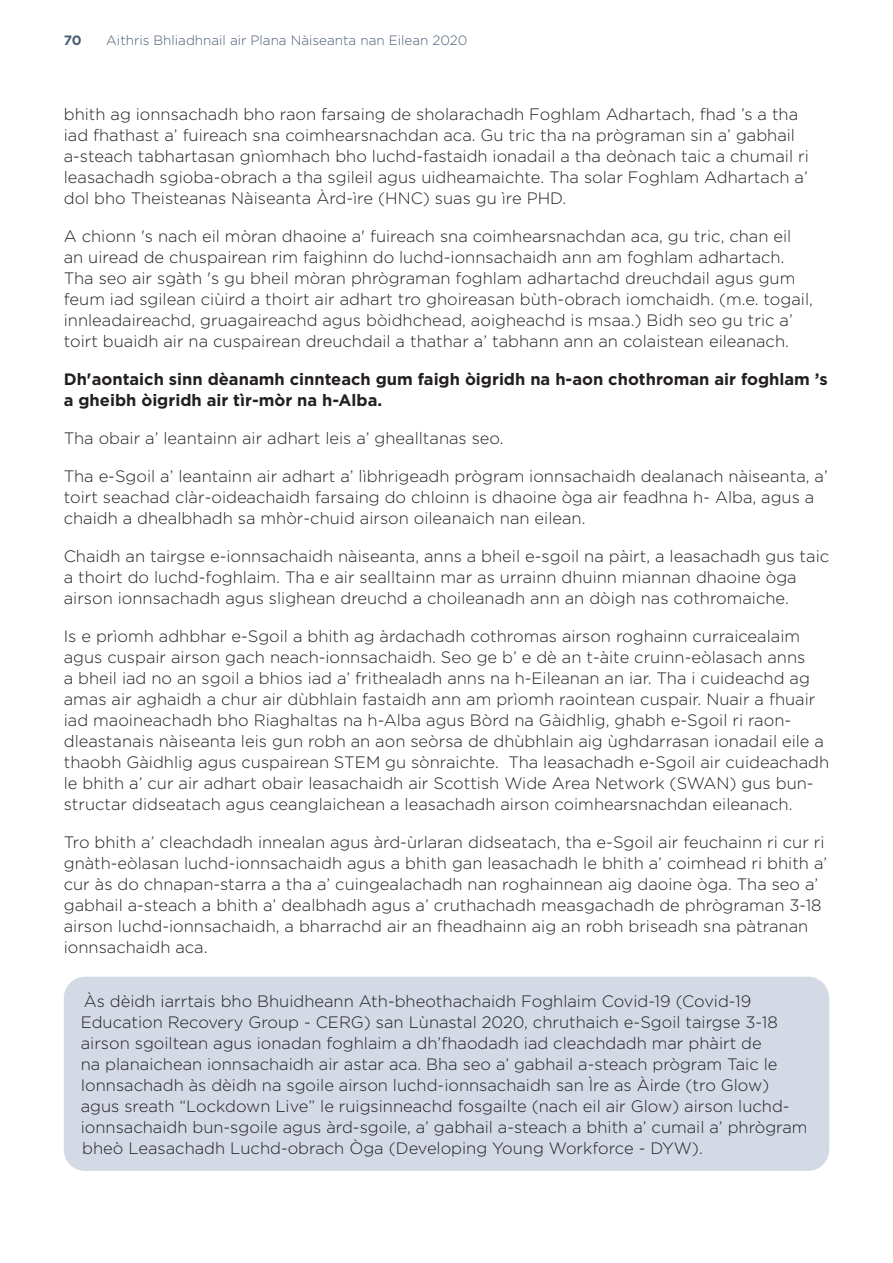
<style>
.page{position:relative;width:893px;height:1263px;background:#fff}
.page>*{position:absolute;margin:0;border:0;box-sizing:border-box;transform-origin:0 0}
.Body_Txt{font:300 16.5px/21px "Gotham";color:#231f20}
.Body_Txt-2{font:700 16.5px/21px "Gotham";color:#231f20}
.t1{font:300 13.5px "Gotham";color:#4a5d75}
.t2{font:700 13.5px "Gotham";color:#4a5d75}
</style>
<div class="page">
<div style="left:64px;top:977px;width:765px;height:194px;background:#d3d9e5;border-radius:21px"></div>
<p class="t2" style="left:64px;top:31px;width:19px">70</p>
<p class="t1" style="left:106px;top:32px;width:363px">Aithris Bhliadhnail air Plana Nàiseanta nan Eilean 2020</p>
<p class="Body_Txt" style="left:64px;top:103px;width:746px">bhith ag ionnsachadh bho raon farsaing de sholarachadh Foghlam Adhartach, fhad ’s a tha iad fhathast a’ fuireach sna coimhearsnachdan aca. Gu tric tha na prògraman sin a’ gabhail a-steach tabhartasan gnìomhach bho luchd-fastaidh ionadail a tha deònach taic a chumail ri leasachadh sgioba-obrach a tha sgileil agus uidheamaichte. Tha solar Foghlam Adhartach a’ dol bho Theisteanas Nàiseanta Àrd-ìre (HNC) suas gu ìre PHD.</p>
<p class="Body_Txt" style="left:64px;top:225px;width:751px">A chionn 's nach eil mòran dhaoine a' fuireach sna coimhearsnachdan aca, gu tric, chan eil an uiread de chuspairean rim faighinn do luchd-ionnsachaidh ann am foghlam adhartach.<br>Tha seo air sgàth 's gu bheil mòran phrògraman foghlam adhartachd dreuchdail agus gum feum iad sgilean ciùird a thoirt air adhart tro ghoireasan bùth-obrach iomchaidh. (m.e. togail, innleadaireachd, gruagaireachd agus bòidhchead, aoigheachd is msaa.) Bidh seo gu tric a’ toirt buaidh air na cuspairean dreuchdail a thathar a’ tabhann ann an colaistean eileanach.</p>
<p class="Body_Txt-2" style="left:64px;top:368px;width:765px">Dh'aontaich sinn dèanamh cinnteach gum faigh òigridh na h-aon chothroman air foghlam ’s a gheibh òigridh air tìr-mòr na h-Alba.</p>
<p class="Body_Txt" style="left:64px;top:427px;width:441px">Tha obair a’ leantainn air adhart leis a’ ghealltanas seo.</p>
<p class="Body_Txt" style="left:64px;top:465px;width:765px">Tha e-Sgoil a’ leantainn air adhart a’ lìbhrigeadh prògram ionnsachaidh dealanach nàiseanta, a’ toirt seachad clàr-oideachaidh farsaing do chloinn is dhaoine òga air feadhna h- Alba, agus a chaidh a dhealbhadh sa mhòr-chuid airson oileanaich nan eilean.</p>
<p class="Body_Txt" style="left:64px;top:545px;width:767px">Chaidh an tairgse e-ionnsachaidh nàiseanta, anns a bheil e-sgoil na pàirt, a leasachadh gus taic a thoirt do luchd-foghlaim. Tha e air sealltainn mar as urrainn dhuinn miannan dhaoine òga airson ionnsachadh agus slighean dreuchd a choileanadh ann an dòigh nas cothromaiche.</p>
<p class="Body_Txt" style="left:64px;top:625px;width:767px">Is e prìomh adhbhar e-Sgoil a bhith ag àrdachadh cothromas airson roghainn curraicealaim agus cuspair airson gach neach-ionnsachaidh. Seo ge b’ e dè an t-àite cruinn-eòlasach anns<br>a bheil iad no an sgoil a bhios iad a’ frithealadh anns na h-Eileanan an iar. Tha i cuideachd ag amas air aghaidh a chur air dùbhlain fastaidh ann am prìomh raointean cuspair. Nuair a fhuair iad maoineachadh bho Riaghaltas na h-Alba agus Bòrd na Gàidhlig, ghabh e-Sgoil ri raon&shy;dleastanais nàiseanta leis gun robh an aon seòrsa de dhùbhlain aig ùghdarrasan ionadail eile a thaobh Gàidhlig agus cuspairean STEM gu sònraichte. Tha leasachadh e-Sgoil air cuideachadh le bhith a’ cur air adhart obair leasachaidh air Scottish Wide Area Network (SWAN) gus bun&shy;structar didseatach agus ceanglaichean a leasachadh airson coimhearsnachdan eileanach.</p>
<p class="Body_Txt" style="left:64px;top:831px;width:765px">Tro bhith a’ cleachdadh innealan agus àrd-ùrlaran didseatach, tha e-Sgoil air feuchainn ri cur ri gnàth-eòlasan luchd-ionnsachaidh agus a bhith gan leasachadh le bhith a’ coimhead ri bhith a’ cur às do chnapan-starra a tha a’ cuingealachadh nan roghainnean aig daoine òga. Tha seo a’ gabhail a-steach a bhith a’ dealbhadh agus a’ cruthachadh measgachadh de phrògraman 3-18 airson luchd-ionnsachaidh, a bharrachd air an fheadhainn aig an robh briseadh sna pàtranan ionnsachaidh aca.</p>
<p class="Body_Txt" style="left:81px;top:990px;width:728px">Às dèidh iarrtais bho Bhuidheann Ath-bheothachaidh Foghlaim Covid-19 (Covid-19<br>Education Recovery Group - CERG) san Lùnastal 2020, chruthaich e-Sgoil tairgse 3-18 airson sgoiltean agus ionadan foghlaim a dh’fhaodadh iad cleachdadh mar phàirt de<br>na planaichean ionnsachaidh air astar aca. Bha seo a’ gabhail a-steach prògram Taic le Ionnsachadh às dèidh na sgoile airson luchd-ionnsachaidh san Ìre as Àirde (tro Glow) agus sreath “Lockdown Live” le ruigsinneachd fosgailte (nach eil air Glow) airson luchd&shy;ionnsachaidh bun-sgoile agus àrd-sgoile, a’ gabhail a-steach a bhith a’ cumail a’ phrògram bheò Leasachadh Luchd-obrach Òga (Developing Young Workforce - DYW).</p>
</div>
